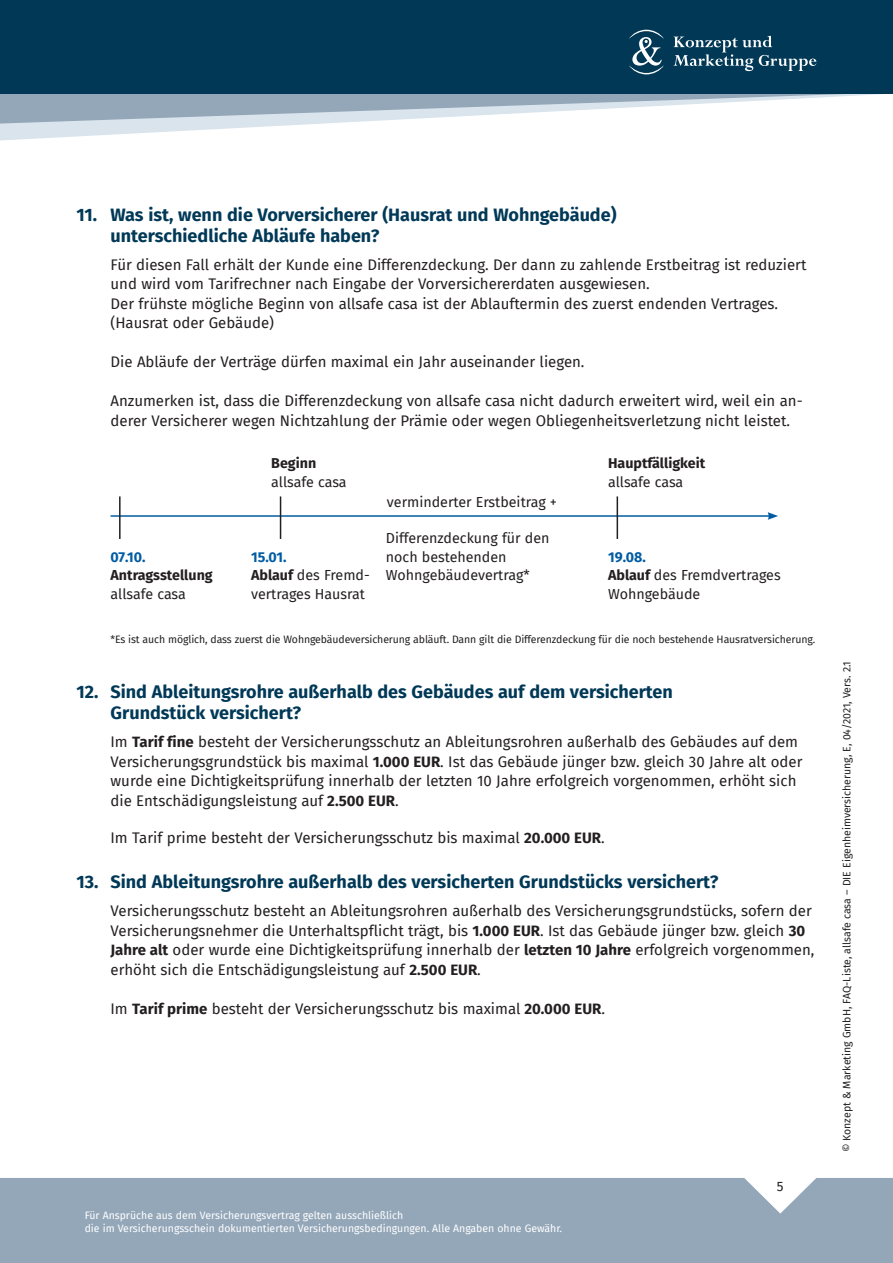
<style>
.page{position:relative;width:893px;height:1263px;background:#fff}
.page>*{position:absolute;margin:0;border:0;box-sizing:border-box;transform-origin:0 0}
.t1{font:700 18px/21px "Fira Sans";color:#003957}
.t2{font:15px/19.5px "Fira Sans";color:#231f20}
.t3{font:14.25px/18.8px "Fira Sans";color:#231f20}
.t4{font:700 14.25px "Fira Sans";color:#231f20}
.t5{font:700 14.25px "Fira Sans";color:#015ca3}
.t6{font:13.5px "Fira Sans";color:#231f20}
.t7{font:10.5px "Fira Sans";letter-spacing:-.01em;color:#231f20}
.t8{font:10.5px/13.5px "Fira Sans";color:#fff}
.s1{font-weight:700;color:#015ca3}
.s2{font-weight:700}
</style>
<div class="page">
<div style="left:0;top:1178px;width:893px;height:85px;background:#94a7b9"></div>
<svg style="left:0;top:124px;width:310px;height:17px"></svg>
<svg style="left:0;top:94px;width:882px;height:30px"></svg>
<div style="left:0;top:0;width:893px;height:94px;background:#003856"></div>
<svg style="left:597px;top:30px;width:219px;height:72px"></svg>
<hr style="left:111px;top:515px;width:659px;height:2px;background:#015ca3">
<svg style="left:768px;top:512px;width:10px;height:8px"></svg>
<hr style="left:119px;top:496px;width:2px;height:43px;background:#231f20">
<hr style="left:280px;top:496px;width:1px;height:43px;background:#231f20">
<hr style="left:617px;top:496px;width:1px;height:43px;background:#231f20">
<p class="t1" style="left:111px;top:203px;width:507px;text-indent:-34px">11. Was ist, wenn die Vorversicherer (Hausrat und Wohngebäude) unterschiedliche Abläufe haben?</p>
<p class="t2" style="left:111px;top:255px;width:697px">Für diesen Fall erhält der Kunde eine Differenzdeckung. Der dann zu zahlende Erstbeitrag ist reduziert und wird vom Tarifrechner nach Eingabe der Vorversichererdaten ausgewiesen.<br>Der frühste mögliche Beginn von allsafe casa ist der Ablauftermin des zuerst endenden Vertrages. (Hausrat oder Gebäude)</p>
<p class="t2" style="left:111px;top:352px;width:475px">Die Abläufe der Verträge dürfen maximal ein Jahr auseinander liegen.</p>
<p class="t2" style="left:111px;top:391px;width:690px">Anzumerken ist, dass die Differenzdeckung von allsafe casa nicht dadurch erweitert wird, weil ein an-- derer Versicherer wegen Nichtzahlung der Prämie oder wegen Obliegenheitsverletzung nicht leistet.</p>
<p class="t5" style="left:111px;top:545px;width:37px">07.10.</p>
<p class="t4" style="left:111px;top:563px;width:104px">Antragsstellung</p>
<p class="t3" style="left:111px;top:584px;width:77px">allsafe casa</p>
<p class="t4" style="left:271px;top:451px;width:46px">Beginn</p>
<p class="t3" style="left:271px;top:472px;width:77px">allsafe casa</p>
<p class="t4" style="left:608px;top:451px;width:99px">Hauptfälligkeit</p>
<p class="t3" style="left:608px;top:472px;width:77px">allsafe casa</p>
<p class="t3" style="left:387px;top:492px;width:172px">verminderter Erstbeitrag +</p>
<p class="t3" style="left:386px;top:528px;width:165px">Differenzdeckung für den noch bestehenden<br>Wohngebäudevertrag*</p>
<p class="t3" style="left:251px;top:547px;width:120px"><span class="s1">15.01.<br></span><span class="s2">Ablauf</span> des Fremd&shy;vertrages Hausrat</p>
<p class="t3" style="left:608px;top:547px;width:174px"><span class="s1">19.08.<br></span><span class="s2">Ablauf</span> des Fremdvertrages<br>Wohngebäude</p>
<p class="t7" style="left:111px;top:631px;width:706px">*Es ist auch möglich, dass zuerst die Wohngebäudeversicherung abläuft. Dann gilt die Differenzdeckung für die noch bestehende Hausratversicherung.</p>
<p class="t1" style="left:111px;top:680px;width:564px;text-indent:-34px">12. Sind Ableitungsrohre außerhalb des Gebäudes auf dem versicherten<br>Grundstück versichert?</p>
<p class="t2" style="left:111px;top:732px;width:693px">Im <span class="s2">Tarif fine</span> besteht der Versicherungsschutz an Ableitungsrohren außerhalb des Gebäudes auf dem Versicherungsgrundstück bis maximal <span class="s2">1.000 EUR</span>. Ist das Gebäude jünger bzw. gleich 30 Jahre alt oder wurde eine Dichtigkeitsprüfung innerhalb der letzten 10 Jahre erfolgreich vorgenommen, erhöht sich die Entschädigungsleistung auf <span class="s2">2.500 EUR</span>.</p>
<p class="t2" style="left:111px;top:828px;width:496px">Im Tarif prime besteht der Versicherungsschutz bis maximal <span class="s2">20.000 EUR</span>.</p>
<p class="t1" style="left:77px;top:870px;width:643px">13. Sind Ableitungsrohre außerhalb des versicherten Grundstücks versichert?</p>
<p class="t2" style="left:111px;top:901px;width:705px">Versicherungsschutz besteht an Ableitungsrohren außerhalb des Versicherungsgrundstücks, sofern der Versicherungsnehmer die Unterhaltspflicht trägt, bis <span class="s2">1.000 EUR</span>. Ist das Gebäude jünger bzw. gleich <span class="s2">30<br>Jahre alt</span> oder wurde eine Dichtigkeitsprüfung innerhalb der <span class="s2">letzten 10 Jahre</span> erfolgreich vorgenommen, erhöht sich die Entschädigungsleistung auf <span class="s2">2.500 EUR</span>.</p>
<p class="t2" style="left:111px;top:998px;width:496px">Im <span class="s2">Tarif prime</span> besteht der Versicherungsschutz bis maximal <span class="s2">20.000 EUR</span>.</p>
<p class="t8" style="left:85px;top:1208px;width:479px">Für Ansprüche aus dem Versicherungsvertrag gelten ausschließlich<br>die im Versicherungsschein dokumentierten Versicherungsbedingungen. Alle Angaben ohne Gewähr.</p>
<p class="t6" style="left:777px;top:1176px;width:8px">5</p>
<p class="t7" style="left:839px;top:1152px;width:493px;rotate:-90deg">© Konzept &amp; Marketing GmbH, FAQ-Liste, allsafe casa – DIE Eigenheimversicherung, E, 04/2021, Vers. 2.1</p>
</div>
